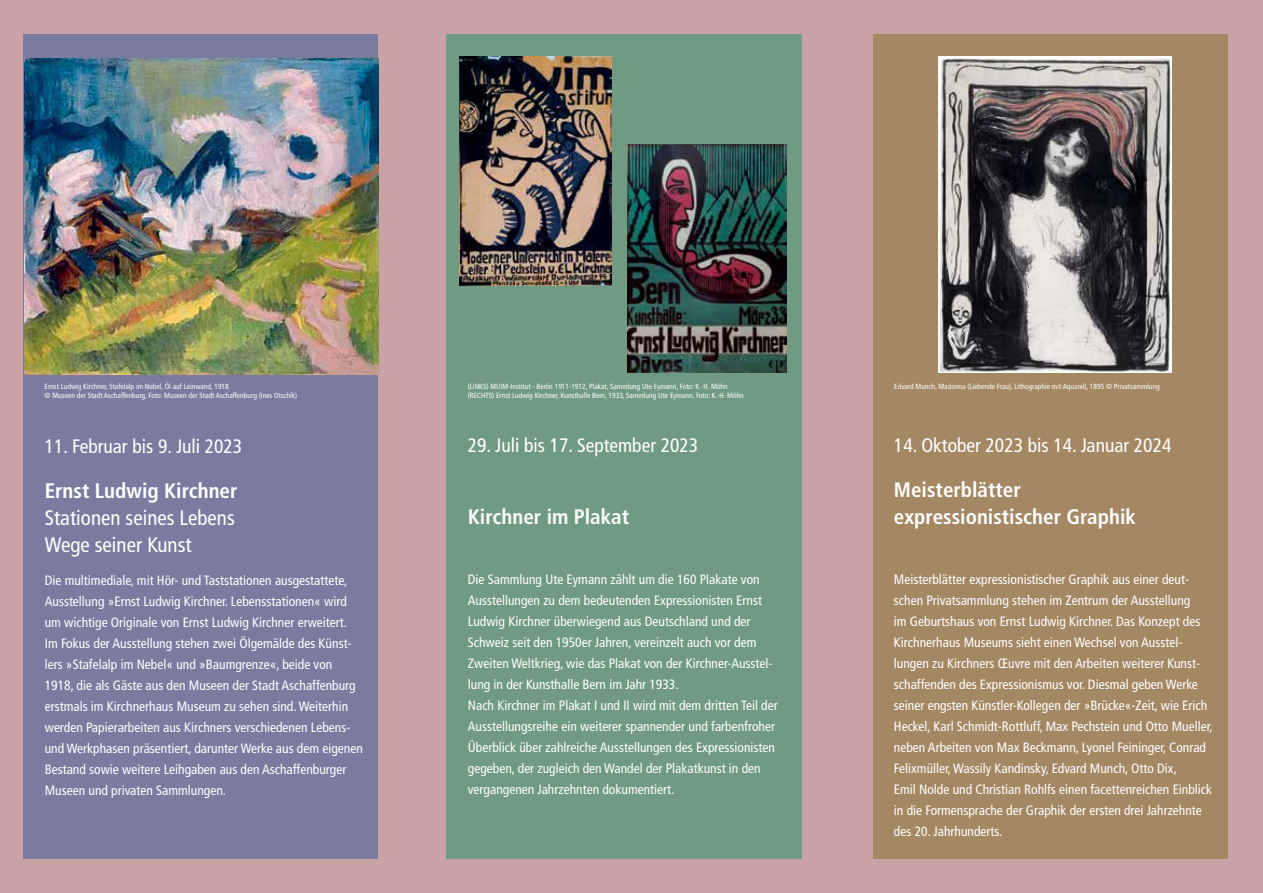
<style>
.page{position:relative;width:1263px;height:893px;background:#c8a2a4}
.page>*{position:absolute;margin:0;border:0;box-sizing:border-box;transform-origin:0 0}
.t1{font:700 condensed 21px/27px "Frutiger";color:#fff}
.t2{font:condensed 21px/27px "Frutiger";color:#fff}
.t3{font:condensed 19.5px "Frutiger";color:#fff}
.t4{font:condensed 13.5px/21px "Frutiger";color:#fff}
.t5{font:condensed 7.5px/9px "Frutiger";color:#fff}
</style>
<div class="page">
<div style="left:873px;top:34px;width:355px;height:825px;background:#a48763"></div>
<div style="left:447px;top:34px;width:355px;height:825px;background:#709a81"></div>
<div style="left:24px;top:34px;width:354px;height:825px;background:#7a7b9f"></div>
<img style="left:939px;top:57px;width:232px;height:316px">
<img style="left:24px;top:58px;width:354px;height:316px">
<img style="left:459px;top:57px;width:153px;height:228px">
<img style="left:627px;top:145px;width:160px;height:228px">
<p class="t5" style="left:45px;top:382px;width:254px">Ernst Ludwig Kirchner, Stafelalp im Nebel, Öl auf Leinwand, 1918<br>© Museen der Stadt Aschaffenburg, Foto: Museen der Stadt Aschaffenburg (Ines Otschik)</p>
<p class="t5" style="left:468px;top:382px;width:278px">(LINKS) MUIM-Institut - Berlin 1911-1912, Plakat, Sammlung Ute Eymann, Foto: K.-H. Möhn (RECHTS) Ernst Ludwig Kirchner, Kunsthalle Bern, 1933, Sammlung Ute Eymann, Foto: K.-H. Möhn</p>
<p class="t5" style="left:894px;top:382px;width:267px">Edvard Munch, Madonna (Liebende Frau), Lithographie mit Aquarell, 1895 © Privatsammlung</p>
<h2 class="t3" style="left:45px;top:435px;width:199px">11. Februar bis 9. Juli 2023</h2>
<h1 class="t1" style="left:45px;top:477px;width:194px">Ernst Ludwig Kirchner</h1>
<h1 class="t2" style="left:45px;top:505px;width:192px">Stationen seines Lebens<br>Wege seiner Kunst</h1>
<p class="t4" style="left:45px;top:570px;width:320px">Die multimediale, mit Hör- und Taststationen ausgestattete, Ausstellung »Ernst Ludwig Kirchner. Lebensstationen« wird um wichtige Originale von Ernst Ludwig Kirchner erweitert.<br>Im Fokus der Ausstellung stehen zwei Ölgemälde des Künst&shy;lers »Stafelalp im Nebel« und »Baumgrenze«, beide von 1918, die als Gäste aus den Museen der Stadt Aschaffenburg erstmals im Kirchnerhaus Museum zu sehen sind. Weiterhin werden Papierarbeiten aus Kirchners verschiedenen Lebens&shy;und Werkphasen präsentiert, darunter Werke aus dem eigenen Bestand sowie weitere Leihgaben aus den Aschaffenburger Museen und privaten Sammlungen.</p>
<h2 class="t3" style="left:468px;top:434px;width:232px">29. Juli bis 17. September 2023</h2>
<h1 class="t1" style="left:468px;top:504px;width:163px">Kirchner im Plakat</h1>
<p class="t4" style="left:468px;top:569px;width:311px">Die Sammlung Ute Eymann zählt um die 160 Plakate von Ausstellungen zu dem bedeutenden Expressionisten Ernst Ludwig Kirchner überwiegend aus Deutschland und der Schweiz seit den 1950er Jahren, vereinzelt auch vor dem Zweiten Weltkrieg, wie das Plakat von der Kirchner-Ausstel&shy;lung in der Kunsthalle Bern im Jahr 1933.<br>Nach Kirchner im Plakat I und II wird mit dem dritten Teil der Ausstellungsreihe ein weiterer spannender und farbenfroher Überblick über zahlreiche Ausstellungen des Expressionisten gegeben, der zugleich den Wandel der Plakatkunst in den vergangenen Jahrzehnten dokumentiert.</p>
<h2 class="t3" style="left:894px;top:434px;width:279px">14. Oktober 2023 bis 14. Januar 2024</h2>
<h1 class="t1" style="left:894px;top:476px;width:243px">Meisterblätter expressionistischer Graphik</h1>
<p class="t4" style="left:894px;top:569px;width:320px">Meisterblätter expressionistischer Graphik aus einer deut&shy;schen Privatsammlung stehen im Zentrum der Ausstellung<br>im Geburtshaus von Ernst Ludwig Kirchner. Das Konzept des Kirchnerhaus Museums sieht einen Wechsel von Ausstel&shy;lungen zu Kirchners Œuvre mit den Arbeiten weiterer Kunst&shy;schaffenden des Expressionismus vor. Diesmal geben Werke seiner engsten Künstler-Kollegen der »Brücke«-Zeit, wie Erich Heckel, Karl Schmidt-Rottluff, Max Pechstein und Otto Mueller, neben Arbeiten von Max Beckmann, Lyonel Feininger, Conrad Felixmüller, Wassily Kandinsky, Edvard Munch, Otto Dix,<br>Emil Nolde und Christian Rohlfs einen facettenreichen Einblick in die Formensprache der Graphik der ersten drei Jahrzehnte des 20. Jahrhunderts.</p>
</div>
